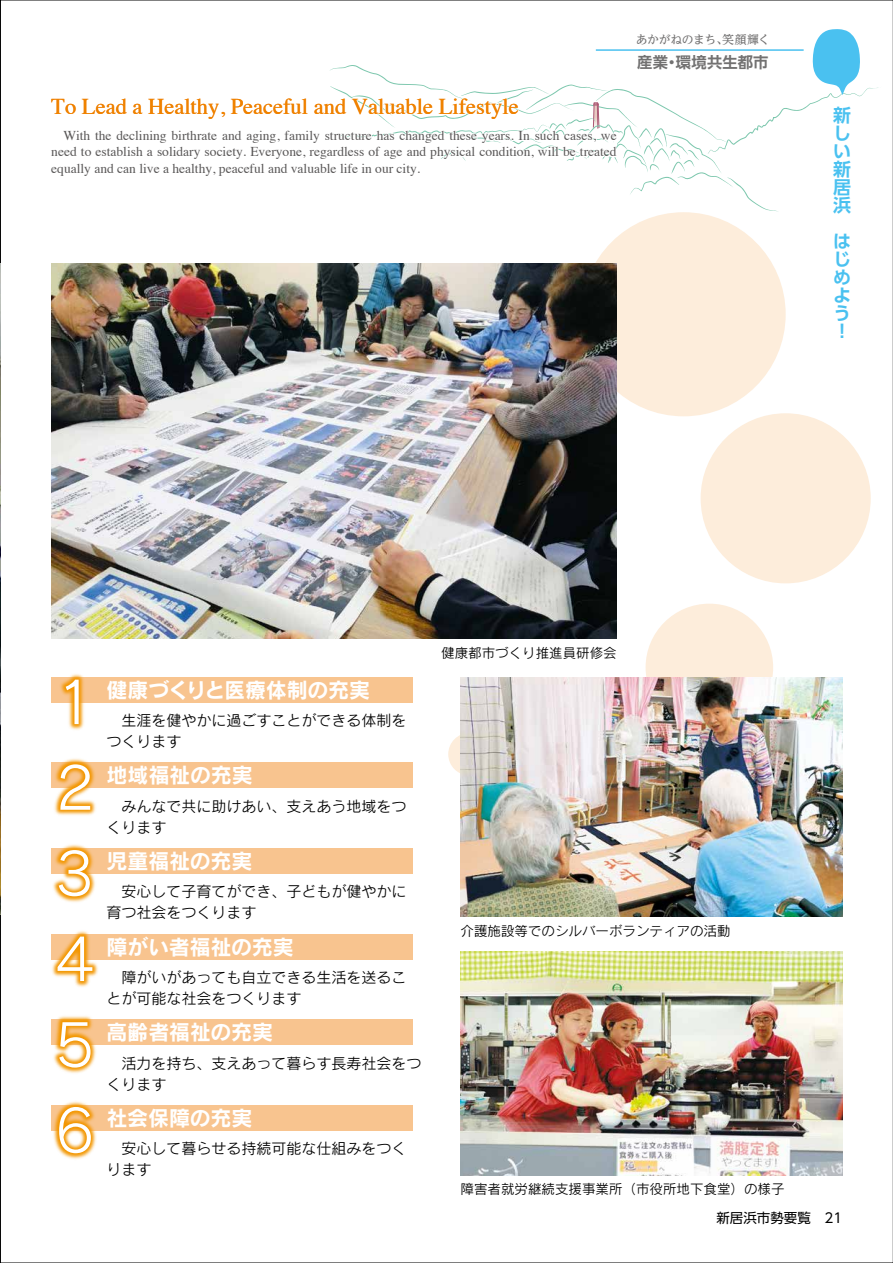
<style>
.page{position:relative;width:893px;height:1263px;background:#fff}
.page>*{position:absolute;margin:0;border:0;box-sizing:border-box;transform-origin:0 0}
.t1{font:57px "Rodin CID M";color:#fff}
.t2{font:22.5px "Times";color:#ee7800}
.t3{font:21px "Rodin CID B";letter-spacing:-.01em;color:#fff}
.t4{font:700 18px/18px "UD Shin Go Pro De";color:#4ac1f0;text-align:justify}
.t5{font:700 15.3px "UD Shin Go Pro De";letter-spacing:.015em;color:#727171}
.t6{font:15px/21px "Rodin CID M";color:#000}
.t7{font:13.5px/16.2px "Times";color:#595757;text-align:justify}
.t8{font:13.5px "Rodin CID M";color:#000}
.t9{font:13.5px "UD Shin Go Pro";color:#000}
.t10{font:500 12px "UD Reimin Pro";letter-spacing:-.03em;color:#727171}
</style>
<div class="page">
<div style="left:701px;top:413px;width:170px;height:170px;background:#fdeddb;border-radius:50%"></div>
<div style="left:646px;top:604px;width:127px;height:127px;background:#fdeddb;border-radius:50%"></div>
<div style="left:448px;top:733px;width:43px;height:42px;background:#fdeddb;border-radius:50%"></div>
<div style="left:582px;top:212px;width:204px;height:204px;background:#fdeddb;border-radius:50%"></div>
<div style="left:51px;top:677px;width:362px;height:25px;background:#f8c48f"></div>
<svg style="left:0;top:0;width:1px;height:1263px"></svg>
<img style="left:0;top:264px;width:1px;height:353px">
<img style="left:51px;top:264px;width:566px;height:374px">
<img style="left:461px;top:677px;width:381px;height:240px">
<img style="left:461px;top:951px;width:381px;height:225px">
<svg style="left:330px;top:29px;width:549px;height:183px"></svg>
<img style="left:0;top:617px;width:152px;height:86px">
<div style="left:51px;top:763px;width:362px;height:25px;background:#f8c48f"></div>
<img style="left:0;top:703px;width:152px;height:85px">
<div style="left:51px;top:848px;width:362px;height:26px;background:#f8c48f"></div>
<img style="left:0;top:788px;width:96px;height:86px">
<div style="left:51px;top:934px;width:362px;height:25px;background:#f8c48f"></div>
<img style="left:0;top:874px;width:153px;height:86px">
<div style="left:51px;top:1019px;width:362px;height:26px;background:#f8c48f"></div>
<img style="left:0;top:960px;width:98px;height:85px">
<div style="left:51px;top:1105px;width:362px;height:26px;background:#f8c48f"></div>
<img style="left:0;top:1045px;width:97px;height:176px">
<p class="t2" style="left:51px;top:85px;width:469px">To Lead a Healthy, Peaceful and Valuable Lifestyle</p>
<p class="t7" style="left:51px;top:126px;width:567px;text-indent:12px">With the declining birthrate and aging, family structure has changed these years. In such cases, we need to establish a solidary society. Everyone, regardless of age and physical condition, will be treated equally and can live a healthy, peaceful and valuable life in our city.</p>
<p class="t10" style="left:636px;top:30px;width:136px">あかがねのまち、笑顔輝く</p>
<p class="t5" style="left:637px;top:50px;width:133px">産業・環境共生都市</p>
<p class="t4" style="left:833px;top:106px;width:19px">新しい新居浜</p>
<p class="t4" style="left:833px;top:232px;width:18px">はじめよう！</p>
<p class="t1" style="left:55px;top:667px;width:41px">1</p>
<p class="t1" style="left:55px;top:752px;width:41px">2</p>
<p class="t1" style="left:55px;top:838px;width:41px">3</p>
<p class="t1" style="left:55px;top:924px;width:41px">4</p>
<p class="t1" style="left:55px;top:1009px;width:41px">5</p>
<p class="t1" style="left:55px;top:1095px;width:41px">6</p>
<p class="t3" style="left:107px;top:676px;width:265px">健康づくりと医療体制の充実</p>
<p class="t6" style="left:107px;top:709px;width:302px">　生涯を健やかに過ごすことができる体制をつくります</p>
<p class="t3" style="left:107px;top:761px;width:148px">地域福祉の充実</p>
<p class="t6" style="left:107px;top:795px;width:302px">　みんなで共に助けあい、支えあう地域をつくります</p>
<p class="t3" style="left:107px;top:847px;width:147px">児童福祉の充実</p>
<p class="t6" style="left:107px;top:881px;width:302px">　安心して子育てができ、子どもが健やかに育つ社会をつくります</p>
<p class="t3" style="left:107px;top:932px;width:189px">障がい者福祉の充実</p>
<p class="t6" style="left:107px;top:966px;width:302px">　障がいがあっても自立できる生活を送ることが可能な社会をつくります</p>
<p class="t3" style="left:107px;top:1018px;width:168px">高齢者福祉の充実</p>
<p class="t6" style="left:107px;top:1052px;width:317px">　活力を持ち、支えあって暮らす長寿社会をつくります</p>
<p class="t3" style="left:107px;top:1104px;width:147px">社会保障の充実</p>
<p class="t6" style="left:107px;top:1137px;width:302px">　安心して暮らせる持続可能な仕組みをつくります</p>
<p class="t8" style="left:441px;top:644px;width:177px">健康都市づくり推進員研修会</p>
<p class="t8" style="left:461px;top:922px;width:271px">介護施設等でのシルバーボランティアの活動</p>
<p class="t8" style="left:461px;top:1180px;width:326px">障害者就労継続支援事業所（市役所地下食堂）の様子</p>
<p class="t9" style="left:716px;top:1207px;width:127px">新居浜市勢要覧　21</p>
</div>
